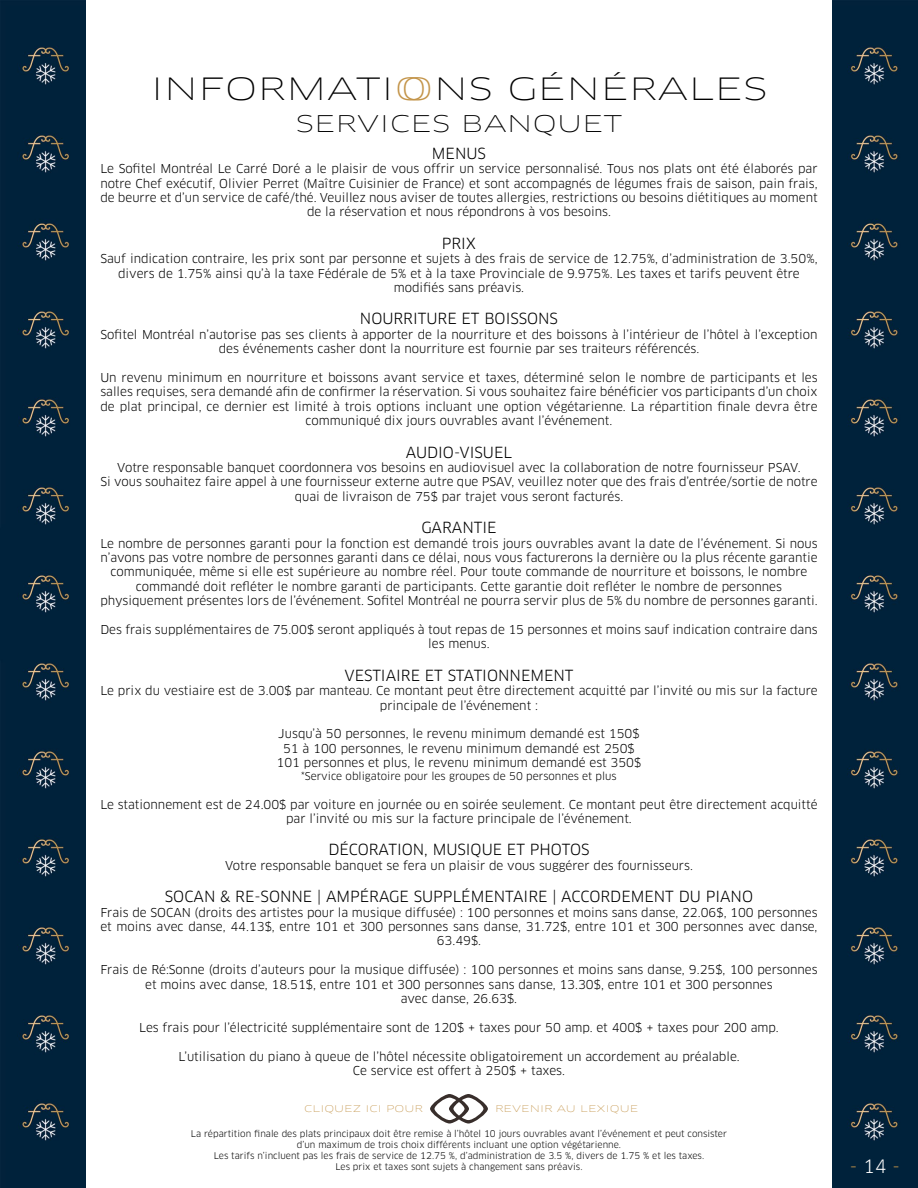
<style>
.page{position:relative;width:918px;height:1188px;background:#fff}
.page>*{position:absolute;margin:0;border:0;box-sizing:border-box;transform-origin:0 0}
.t1{font:100 30px "Clan OT Extd";color:#000}
.t2{font:100 22.5px "Clan OT Extd";color:#000}
.t3{font:18px "Clan OT";color:#c39449}
.t4{font:15px "Clan OT";color:#000}
.t5{font:12px/14.4px "Clan OT";color:#000;text-align:center}
.t6{font:10.5px "Clan OT";color:#000}
.t7{font:9px/10.8px "Clan OT";color:#000;text-align:center}
.t8{font:100 9px "Clan OT Extd";color:#c39449}
.s1{color:#c39449}
.s2{color:#fff}
</style>
<div class="page">
<img style="left:0;top:0;width:86px;height:1188px">
<img style="left:832px;top:0;width:86px;height:1188px">
<svg style="left:430px;top:1094px;width:58px;height:30px"></svg>
<h1 class="t1" style="left:150px;top:70px;width:619px">INFORMATI<span class="s1">OO</span>NS GÉNÉRALES</h1>
<h2 class="t2" style="left:296px;top:110px;width:328px">SERVICES BANQUET</h2>
<p class="t4" style="left:432px;top:144px;width:56px">MENUS</p>
<p class="t5" style="left:100px;top:162px;width:719px">Le Sofitel Montréal Le Carré Doré a le plaisir de vous offrir un service personnalisé. Tous nos plats ont été élaborés par notre Chef exécutif, Olivier Perret (Maître Cuisinier de France) et sont accompagnés de légumes frais de saison, pain frais, de beurre et d’un service de café/thé. Veuillez nous aviser de toutes allergies, restrictions ou besoins diétitiques au moment de la réservation et nous répondrons à vos besoins.</p>
<p class="t4" style="left:442px;top:234px;width:36px">PRIX</p>
<p class="t5" style="left:100px;top:252px;width:719px">Sauf indication contraire, les prix sont par personne et sujets à des frais de service de 12.75%, d’administration de 3.50%, divers de 1.75% ainsi qu’à la taxe Fédérale de 5% et à la taxe Provinciale de 9.975%. Les taxes et tarifs peuvent être modifiés sans préavis.</p>
<p class="t4" style="left:360px;top:310px;width:200px">NOURRITURE ET BOISSONS</p>
<p class="t5" style="left:100px;top:327px;width:719px">Sofitel Montréal n’autorise pas ses clients à apporter de la nourriture et des boissons à l’intérieur de l’hôtel à l’exception des événements casher dont la nourriture est fournie par ses traiteurs référencés.</p>
<p class="t5" style="left:100px;top:370px;width:719px">Un revenu minimum en nourriture et boissons avant service et taxes, déterminé selon le nombre de participants et les salles requises, sera demandé afin de confirmer la réservation. Si vous souhaitez faire bénéficier vos participants d’un choix de plat principal, ce dernier est limité à trois options incluant une option végétarienne. La répartition finale devra être communiqué dix jours ouvrables avant l’événement.</p>
<p class="t4" style="left:406px;top:443px;width:108px">AUDIO-VISUEL</p>
<p class="t5" style="left:100px;top:460px;width:719px">Votre responsable banquet coordonnera vos besoins en audiovisuel avec la collaboration de notre fournisseur PSAV.<br>Si vous souhaitez faire appel à une fournisseur externe autre que PSAV, veuillez noter que des frais d’entrée/sortie de notre quai de livraison de 75$ par trajet vous seront facturés.</p>
<p class="t4" style="left:421px;top:519px;width:77px">GARANTIE</p>
<p class="t5" style="left:100px;top:536px;width:719px">Le nombre de personnes garanti pour la fonction est demandé trois jours ouvrables avant la date de l’événement. Si nous n’avons pas votre nombre de personnes garanti dans ce délai, nous vous facturerons la dernière ou la plus récente garantie communiquée, même si elle est supérieure au nombre réel. Pour toute commande de nourriture et boissons, le nombre commandé doit refléter le nombre garanti de participants. Cette garantie doit refléter le nombre de personnes physiquement présentes lors de l’événement. Sofitel Montréal ne pourra servir plus de 5% du nombre de personnes garanti.</p>
<p class="t5" style="left:100px;top:622px;width:719px">Des frais supplémentaires de 75.00$ seront appliqués à tout repas de 15 personnes et moins sauf indication contraire dans les menus.</p>
<p class="t4" style="left:344px;top:666px;width:231px">VESTIAIRE ET STATIONNEMENT</p>
<p class="t5" style="left:100px;top:684px;width:719px">Le prix du vestiaire est de 3.00$ par manteau. Ce montant peut être directement acquitté par l’invité ou mis sur la facture principale de l’événement :</p>
<p class="t5" style="left:277px;top:727px;width:366px">Jusqu’à 50 personnes, le revenu minimum demandé est 150$<br>51 à 100 personnes, le revenu minimum demandé est 250$<br>101 personnes et plus, le revenu minimum demandé est 350$</p>
<p class="t6" style="left:301px;top:770px;width:317px">*Service obligatoire pour les groupes de 50 personnes et plus</p>
<p class="t5" style="left:100px;top:797px;width:719px">Le stationnement est de 24.00$ par voiture en journée ou en soirée seulement. Ce montant peut être directement acquitté par l’invité ou mis sur la facture principale de l’événement.</p>
<p class="t4" style="left:328px;top:841px;width:263px">DÉCORATION, MUSIQUE ET PHOTOS</p>
<p class="t5" style="left:225px;top:858px;width:469px">Votre responsable banquet se fera un plaisir de vous suggérer des fournisseurs.</p>
<p class="t4" style="left:165px;top:888px;width:590px">SOCAN &amp; RE-SONNE | AMPÉRAGE SUPPLÉMENTAIRE | ACCORDEMENT DU PIANO</p>
<p class="t5" style="left:100px;top:905px;width:719px">Frais de SOCAN (droits des artistes pour la musique diffusée) : 100 personnes et moins sans danse, 22.06$, 100 personnes et moins avec danse, 44.13$, entre 101 et 300 personnes sans danse, 31.72$, entre 101 et 300 personnes avec danse,<br>63.49$.</p>
<p class="t5" style="left:100px;top:963px;width:719px">Frais de Ré:Sonne (droits d’auteurs pour la musique diffusée) : 100 personnes et moins sans danse, 9.25$, 100 personnes et moins avec danse, 18.51$, entre 101 et 300 personnes sans danse, 13.30$, entre 101 et 300 personnes<br>avec danse, 26.63$.</p>
<p class="t5" style="left:139px;top:1020px;width:641px">Les frais pour l’électricité supplémentaire sont de 120$ + taxes pour 50 amp. et 400$ + taxes pour 200 amp.</p>
<p class="t5" style="left:178px;top:1049px;width:563px">L’utilisation du piano à queue de l’hôtel nécessite obligatoirement un accordement au préalable.<br>Ce service est offert à 250$ + taxes.</p>
<p class="t8" style="left:304px;top:1103px;width:120px">CLIQUEZ ICI POUR</p>
<p class="t8" style="left:495px;top:1103px;width:145px">REVENIR AU LEXIQUE</p>
<p class="t7" style="left:191px;top:1129px;width:538px">La répartition finale des plats principaux doit être remise à l’hôtel 10 jours ouvrables avant l’événement et peut consister d’un maximum de trois choix différents incluant une option végétarienne.<br>Les tarifs n’incluent pas les frais de service de 12.75 %, d’administration de 3.5 %, divers de 1.75 % et les taxes.<br>Les prix et taxes sont sujets à changement sans préavis.</p>
<h3 class="t3" style="left:850px;top:1156px;width:51px">- <span class="s2">14</span> -</h3>
</div>
